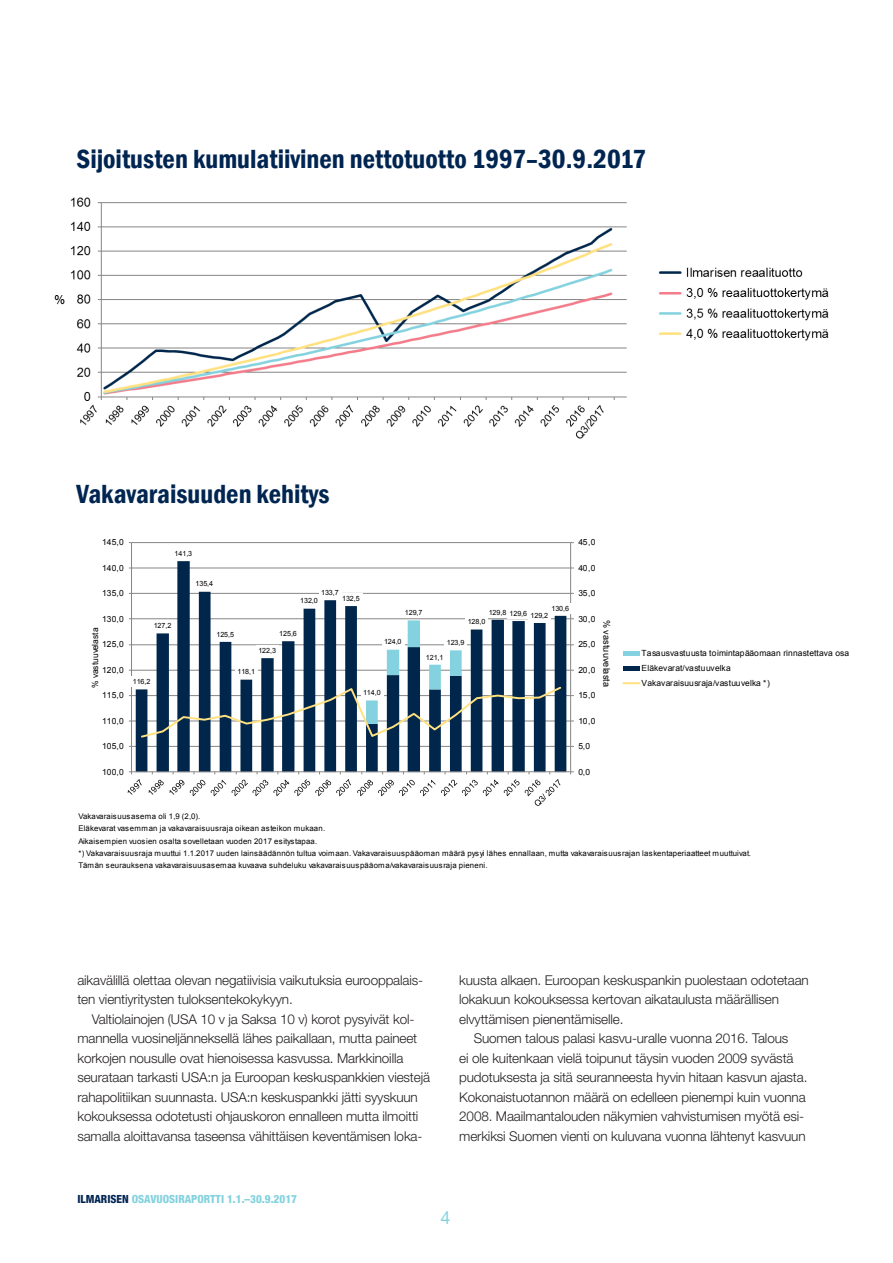
<style>
.page{position:relative;width:893px;height:1263px;background:#fff}
.page>*{position:absolute;margin:0;border:0;box-sizing:border-box;transform-origin:0 0}
.t1{font:600 condensed 27px "Franklin Gothic";color:#002551}
.t2{font:18px "Helvetica Neue LT";color:#82d2de}
.Leipis{font:300 13.5px "Helvetica Neue LT";letter-spacing:-.01em;color:#231f20}
.Leipis-2{font:800 condensed 11.25px "Helvetica Neue LT";color:#82d2de}
.t3{font:9.15px "Arial";letter-spacing:.01em;color:#000}
.t4{font:8.4px/14.9px "Arial";letter-spacing:.01em;color:#000}
.t5{font:8.4px "Arial";letter-spacing:-.02em;color:#000}
.t6{font:7.8px/12.3px "Arial";letter-spacing:.025em;color:#000}
.t7{font:7.2px "Arial";letter-spacing:-.01em;color:#000}
.s1{color:#002551}
</style>
<div class="page">
<img style="left:54px;top:197px;width:775px;height:242px">
<hr style="left:132px;top:746px;width:439px;height:1px;background:#868686">
<hr style="left:132px;top:721px;width:439px;height:1px;background:#868686">
<hr style="left:132px;top:695px;width:439px;height:1px;background:#868686">
<hr style="left:132px;top:670px;width:439px;height:1px;background:#868686">
<hr style="left:132px;top:644px;width:439px;height:1px;background:#868686">
<hr style="left:132px;top:618px;width:439px;height:1px;background:#868686">
<hr style="left:132px;top:593px;width:439px;height:1px;background:#868686">
<hr style="left:132px;top:568px;width:439px;height:1px;background:#868686">
<hr style="left:132px;top:542px;width:439px;height:1px;background:#868686">
<svg style="left:136px;top:561px;width:430px;height:210px"></svg>
<hr style="left:570px;top:543px;width:1px;height:229px;background:#868686">
<hr style="left:131px;top:543px;width:1px;height:229px;background:#868686">
<hr style="left:132px;top:771px;width:439px;height:1px;background:#868686">
<svg style="left:140px;top:620px;width:423px;height:119px"></svg>
<div style="left:131px;top:676px;width:22px;height:11px;background:#fff"></div>
<div style="left:151px;top:620px;width:23px;height:11px;background:#fff"></div>
<div style="left:193px;top:578px;width:23px;height:11px;background:#fff"></div>
<div style="left:214px;top:629px;width:23px;height:10px;background:#fff"></div>
<div style="left:235px;top:667px;width:23px;height:10px;background:#fff"></div>
<div style="left:256px;top:645px;width:23px;height:10px;background:#fff"></div>
<div style="left:277px;top:628px;width:23px;height:11px;background:#fff"></div>
<div style="left:298px;top:596px;width:22px;height:10px;background:#fff"></div>
<div style="left:319px;top:587px;width:22px;height:11px;background:#fff"></div>
<div style="left:340px;top:593px;width:22px;height:10px;background:#fff"></div>
<div style="left:361px;top:687px;width:23px;height:11px;background:#fff"></div>
<div style="left:382px;top:637px;width:22px;height:10px;background:#fff"></div>
<div style="left:402px;top:607px;width:23px;height:11px;background:#fff"></div>
<div style="left:423px;top:652px;width:23px;height:10px;background:#fff"></div>
<div style="left:445px;top:637px;width:22px;height:11px;background:#fff"></div>
<div style="left:466px;top:616px;width:22px;height:11px;background:#fff"></div>
<div style="left:486px;top:607px;width:23px;height:10px;background:#fff"></div>
<div style="left:507px;top:608px;width:23px;height:10px;background:#fff"></div>
<div style="left:528px;top:610px;width:23px;height:10px;background:#fff"></div>
<div style="left:549px;top:603px;width:23px;height:10px;background:#fff"></div>
<hr style="left:623px;top:651px;width:17px;height:4px;background:#84d2df">
<hr style="left:623px;top:666px;width:17px;height:4px;background:#00274b">
<svg style="left:623px;top:682px;width:17px;height:2px"></svg>
<svg style="left:127px;top:771px;width:435px;height:35px"></svg>
<p class="t1" style="left:77px;top:141px;width:571px">Sijoitusten kumulatiivinen nettotuotto 1997–30.9.2017</p>
<p class="t1" style="left:77px;top:476px;width:254px">Vakavaraisuuden kehitys</p>
<p class="t4" style="left:102px;top:535px;width:23px">145,0</p>
<p class="t4" style="left:578px;top:535px;width:19px">45,0</p>
<p class="t7" style="left:175px;top:549px;width:19px">141,3</p>
<p class="t4" style="left:102px;top:560px;width:23px">140,0</p>
<p class="t4" style="left:578px;top:560px;width:19px">40,0</p>
<p class="t7" style="left:196px;top:579px;width:19px">135,4</p>
<p class="t4" style="left:102px;top:586px;width:23px">135,0</p>
<p class="t4" style="left:102px;top:611px;width:23px">130,0</p>
<p class="t5" style="left:90px;top:688px;width:62px;rotate:-90deg">% vastuuvelasta</p>
<p class="t4" style="left:102px;top:637px;width:23px">125,0</p>
<p class="t4" style="left:102px;top:662px;width:23px">120,0</p>
<p class="t7" style="left:154px;top:621px;width:19px">127,2</p>
<p class="t7" style="left:133px;top:677px;width:19px">116,2</p>
<p class="t7" style="left:216px;top:629px;width:19px">125,5</p>
<p class="t7" style="left:321px;top:587px;width:19px">133,7</p>
<p class="t7" style="left:342px;top:594px;width:19px">132,5</p>
<p class="t7" style="left:300px;top:596px;width:19px">132,0</p>
<p class="t7" style="left:279px;top:629px;width:19px">125,6</p>
<p class="t7" style="left:258px;top:646px;width:19px">122,3</p>
<p class="t7" style="left:237px;top:667px;width:19px">118,1</p>
<p class="t7" style="left:405px;top:608px;width:19px">129,7</p>
<p class="t7" style="left:384px;top:637px;width:19px">124,0</p>
<p class="t7" style="left:551px;top:603px;width:19px">130,6</p>
<p class="t7" style="left:489px;top:609px;width:61px">129,8 129,6 129,2</p>
<p class="t7" style="left:468px;top:616px;width:19px">128,0</p>
<p class="t7" style="left:447px;top:637px;width:19px">123,9</p>
<p class="t7" style="left:426px;top:652px;width:19px">121,1</p>
<p class="t4" style="left:578px;top:586px;width:19px">35,0</p>
<p class="t4" style="left:578px;top:611px;width:19px">30,0</p>
<p class="t4" style="left:578px;top:637px;width:19px">25,0</p>
<p class="t4" style="left:578px;top:662px;width:19px">20,0</p>
<p class="t3" style="left:613px;top:620px;width:68px;rotate:90deg">% vastuuvelasta</p>
<p class="t4" style="left:102px;top:688px;width:23px">115,0</p>
<p class="t7" style="left:363px;top:688px;width:19px">114,0</p>
<p class="t4" style="left:578px;top:688px;width:19px">15,0</p>
<p class="t4" style="left:102px;top:713px;width:23px">110,0</p>
<p class="t4" style="left:578px;top:713px;width:19px">10,0</p>
<p class="t4" style="left:102px;top:739px;width:23px">105,0</p>
<p class="t4" style="left:578px;top:739px;width:13px">5,0</p>
<p class="t4" style="left:102px;top:764px;width:23px">100,0</p>
<p class="t4" style="left:578px;top:764px;width:13px">0,0</p>
<p class="t4" style="left:642px;top:646px;width:209px">Tasausvastuusta toimintapääomaan rinnastettava osa<br>Eläkevarat/vastuuvelka<br>Vakavaraisuusraja/vastuuvelka *)</p>
<p class="t6" style="left:78px;top:810px;width:674px">Vakavaraisuusasema oli 1,9 (2,0).<br>Eläkevarat vasemman ja vakavaraisuusraja oikean asteikon mukaan.<br>Aikaisempien vuosien osalta sovelletaan vuoden 2017 esitystapaa.<br>*) Vakavaraisuusraja muuttui 1.1.2017 uuden lainsäädännön tultua voimaan. Vakavaraisuuspääoman määrä pysyi lähes ennallaan, mutta vakavaraisuusrajan laskentaperiaatteet muuttuivat.<br>Tämän seurauksena vakavaraisuusasemaa kuvaava suhdeluku vakavaraisuuspääoma/vakavaraisuusraja pieneni.</p>
<p class="Leipis" style="left:77px;top:972px;width:347px">aikavälillä olettaa olevan negatiivisia vaikutuksia eurooppalais-</p>
<p class="Leipis" style="left:77px;top:991px;width:217px">ten vientiyritysten tuloksentekokykyyn.</p>
<p class="Leipis" style="left:92px;top:1011px;width:324px">Valtiolainojen (USA 10 v ja Saksa 10 v) korot pysyivät kol-</p>
<p class="Leipis" style="left:77px;top:1030px;width:341px">mannella vuosineljänneksellä lähes paikallaan, mutta paineet</p>
<p class="Leipis" style="left:77px;top:1050px;width:327px">korkojen nousulle ovat hienoisessa kasvussa. Markkinoilla</p>
<p class="Leipis" style="left:77px;top:1069px;width:354px">seurataan tarkasti USA:n ja Euroopan keskuspankkien viestejä</p>
<p class="Leipis" style="left:77px;top:1089px;width:342px">rahapolitiikan suunnasta. USA:n keskuspankki jätti syyskuun</p>
<p class="Leipis" style="left:77px;top:1108px;width:342px">kokouksessa odotetusti ohjauskoron ennalleen mutta ilmoitti</p>
<p class="Leipis" style="left:77px;top:1128px;width:347px">samalla aloittavansa taseensa vähittäisen keventämisen loka-</p>
<p class="Leipis" style="left:459px;top:972px;width:351px">kuusta alkaen. Euroopan keskuspankin puolestaan odotetaan</p>
<p class="Leipis" style="left:459px;top:991px;width:321px">lokakuun kokouksessa kertovan aikataulusta määrällisen</p>
<p class="Leipis" style="left:459px;top:1011px;width:166px">elvyttämisen pienentämiselle.</p>
<p class="Leipis" style="left:474px;top:1030px;width:316px">Suomen talous palasi kasvu-uralle vuonna 2016. Talous</p>
<p class="Leipis" style="left:459px;top:1050px;width:336px">ei ole kuitenkaan vielä toipunut täysin vuoden 2009 syvästä</p>
<p class="Leipis" style="left:459px;top:1069px;width:350px">pudotuksesta ja sitä seuranneesta hyvin hitaan kasvun ajasta.</p>
<p class="Leipis" style="left:459px;top:1089px;width:348px">Kokonaistuotannon määrä on edelleen pienempi kuin vuonna</p>
<p class="Leipis" style="left:459px;top:1108px;width:346px">2008. Maailmantalouden näkymien vahvistumisen myötä esi-</p>
<p class="Leipis" style="left:459px;top:1128px;width:348px">merkiksi Suomen vienti on kuluvana vuonna lähtenyt kasvuun</p>
<p class="Leipis-2" style="left:77px;top:1191px;width:221px"><span class="s1">ILMARISEN</span> OSAVUOSIRAPORTTI 1.1.–30.9.2017</p>
<h2 class="t2" style="left:440px;top:1207px;width:12px">4</h2>
</div>
